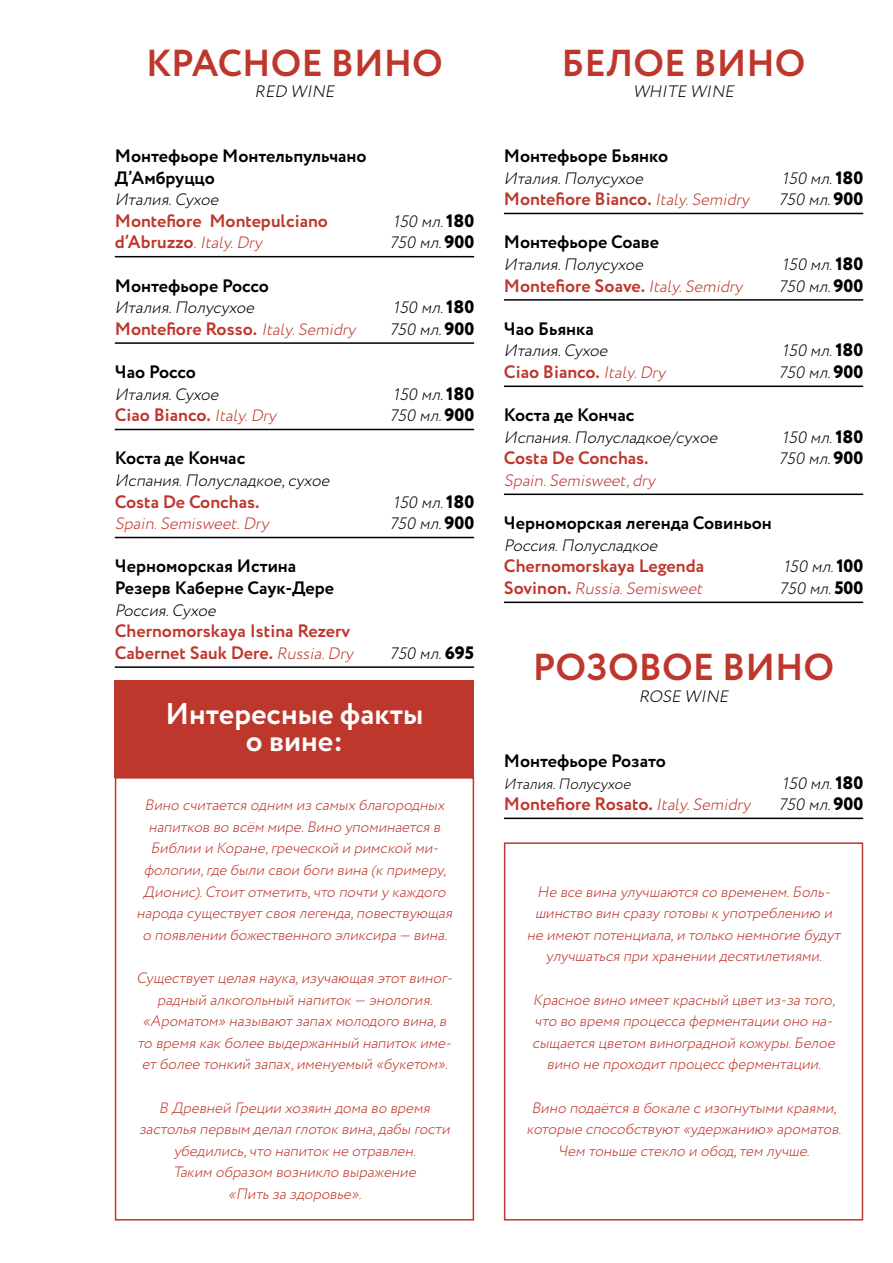
<style>
.page{position:relative;width:893px;height:1263px;background:#fff}
.page>*{position:absolute;margin:0;border:0;box-sizing:border-box;transform-origin:0 0}
.t1{font:700 37.5px "Circe";color:#be372c}
.t2{font:700 30px/27px "Circe";color:#fff;text-align:center}
.t3{font:700 18px/21.6px "Circe";color:#be372c}
.t4{font:700 18px/21.6px "Circe";color:#000}
.t5{font:italic 300 16.5px/21.6px "Circe";color:#000}
.t6{font:italic 300 16.5px "Circe";color:#be372c}
.t7{font:italic 300 15px/21.6px "Circe";color:#be372c;text-align:center}
.t8{font:italic 300 15px "Circe";color:#000}
.s1{font-weight:700;font-style:normal;font-size:18px}
.s2{font-weight:300;font-style:italic;font-size:16.5px}
.s3{font-weight:800;font-style:normal;font-size:18px}
</style>
<div class="page">
<hr style="left:115px;top:256px;width:359px;height:1px;background:#000">
<hr style="left:115px;top:342px;width:359px;height:2px;background:#000">
<hr style="left:115px;top:429px;width:359px;height:1px;background:#000">
<hr style="left:115px;top:537px;width:359px;height:1px;background:#000">
<hr style="left:115px;top:666px;width:359px;height:2px;background:#000">
<hr style="left:504px;top:213px;width:359px;height:1px;background:#000">
<hr style="left:504px;top:299px;width:359px;height:2px;background:#000">
<hr style="left:504px;top:386px;width:359px;height:1px;background:#000">
<hr style="left:504px;top:494px;width:359px;height:1px;background:#000">
<hr style="left:504px;top:602px;width:359px;height:1px;background:#000">
<hr style="left:504px;top:818px;width:359px;height:1px;background:#000">
<div style="left:115px;top:777px;width:359px;height:443px;border:2px solid #be372c"></div>
<div style="left:504px;top:842px;width:359px;height:378px;border:2px solid #be372c"></div>
<div style="left:115px;top:680px;width:359px;height:98px;background:#be372c"></div>
<h1 class="t1" style="left:146px;top:38px;width:298px">КРАСНОЕ ВИНО</h1>
<p class="t5" style="left:255px;top:81px;width:85px">RED WINE</p>
<p class="t4" style="left:115px;top:146px;width:253px">Монтефьоре Монтельпульчано<br>Д’Амбруццо</p>
<p class="t5" style="left:115px;top:189px;width:109px">Италия.Сухое</p>
<p class="t3" style="left:115px;top:211px;width:215px">Montefiore Montepulciano</p>
<p class="t6" style="left:115px;top:232px;width:153px"><span class="s1">d’Abruzzo</span>.Italy.Dry</p>
<p class="t4" style="left:115px;top:275px;width:156px">Монтефьоре Россо</p>
<p class="t5" style="left:115px;top:297px;width:145px">Италия.Полусухое</p>
<p class="t3" style="left:115px;top:319px;width:246px">Montefiore Rosso. <span class="s2">Italy.Semidry</span></p>
<p class="t4" style="left:115px;top:362px;width:83px">Чао Россо</p>
<p class="t5" style="left:115px;top:384px;width:109px">Италия.Сухое</p>
<p class="t3" style="left:115px;top:405px;width:167px">Ciao Bianco. <span class="s2">Italy.Dry</span></p>
<p class="t4" style="left:115px;top:448px;width:132px">Коста де Кончас</p>
<p class="t5" style="left:115px;top:470px;width:220px">Испания.Полусладкое,сухое</p>
<p class="t3" style="left:115px;top:491px;width:146px">Costa De Conchas.</p>
<p class="t6" style="left:115px;top:513px;width:159px">Spain.Semisweet.Dry</p>
<p class="t4" style="left:115px;top:556px;width:221px">Черноморская Истина<br>Резерв Каберне Саук-Дере</p>
<p class="t5" style="left:115px;top:600px;width:106px">Россия.Сухое</p>
<p class="t3" style="left:115px;top:621px;width:244px">Chernomorskaya Istina Rezerv<br>Cabernet Sauk Dere. <span class="s2">Russia.Dry</span></p>
<p class="t5" style="left:390px;top:211px;width:86px">150 мл.<span class="s3">1 80<br></span>750 мл.<span class="s3">900</span></p>
<p class="t5" style="left:390px;top:297px;width:86px">150 мл.<span class="s3">1 80<br></span>750 мл.<span class="s3">900</span></p>
<p class="t5" style="left:390px;top:384px;width:86px">150 мл.<span class="s3">1 80<br></span>750 мл.<span class="s3">900</span></p>
<p class="t5" style="left:390px;top:492px;width:86px">150 мл.<span class="s3">1 80<br></span>750 мл.<span class="s3">900</span></p>
<p class="t5" style="left:390px;top:643px;width:86px">750 мл.<span class="s3">695</span></p>
<h2 class="t2" style="left:165px;top:701px;width:259px">Интересные факты о вине:</h2>
<p class="t7" style="left:137px;top:794px;width:321px">Вино считается одним из самых благородных напитков во всём мире.Вино упоминается в Библии и Коране,греческой и римской ми&shy;фологии,где были свои боги вина (к примеру, Дионис).Стоитотметить,что почти у каждого народа существуетсвоя легенда,повествующая о появлении божественного эликсира — вина.</p>
<p class="t7" style="left:137px;top:967px;width:321px">Существуетцелая наука,изучающая этотвиног&shy;радный алкогольный напиток — энология. «Ароматом» называютзапах молодого вина,в то время как более выдержанный напиток име&shy;етболее тонкий запах,именуемый «букетом».</p>
<p class="t7" style="left:139px;top:1097px;width:316px">В Древней Греции хозяин дома во время застолья первым делал глоток вина,дабы гости убедились,что напиток не отравлен.<br>Таким образом возникло выражение<br>«Питьза здоровье».</p>
<h1 class="t1" style="left:561px;top:38px;width:246px">БЕЛОЕ ВИНО</h1>
<p class="t5" style="left:633px;top:81px;width:106px">WHITE WINE</p>
<p class="t4" style="left:504px;top:146px;width:166px">Монтефьоре Бьянко</p>
<p class="t5" style="left:504px;top:168px;width:145px">Италия.Полусухое</p>
<p class="t3" style="left:504px;top:189px;width:251px">Montefiore Bianco. <span class="s2">Italy.Semidry</span></p>
<p class="t4" style="left:504px;top:232px;width:157px">Монтефьоре Соаве</p>
<p class="t5" style="left:504px;top:254px;width:145px">Италия.Полусухое</p>
<p class="t3" style="left:504px;top:275px;width:244px">Montefiore Soave. <span class="s2">Italy.Semidry</span></p>
<p class="t4" style="left:504px;top:319px;width:91px">Чао Бьянка</p>
<p class="t5" style="left:504px;top:340px;width:109px">Италия.Сухое</p>
<p class="t3" style="left:504px;top:362px;width:167px">Ciao Bianco. <span class="s2">Italy.Dry</span></p>
<p class="t4" style="left:504px;top:405px;width:132px">Коста де Кончас</p>
<p class="t5" style="left:504px;top:427px;width:219px">Испания.Полусладкое/сухое</p>
<p class="t3" style="left:504px;top:448px;width:146px">Costa De Conchas.</p>
<p class="t6" style="left:504px;top:470px;width:156px">Spain.Semisweet,dry</p>
<p class="t4" style="left:504px;top:513px;width:270px">Черноморская легенда Совиньон</p>
<p class="t5" style="left:504px;top:535px;width:159px">Россия.Полусладкое</p>
<p class="t3" style="left:504px;top:556px;width:202px">Chernomorskaya Legenda</p>
<p class="t6" style="left:504px;top:578px;width:204px"><span class="s1">S ovi n o n .</span> Russia.Semisweet</p>
<p class="t5" style="left:779px;top:168px;width:86px">150 мл.<span class="s3">1 80<br></span>750 мл.<span class="s3">900</span></p>
<p class="t5" style="left:779px;top:254px;width:86px">150 мл.<span class="s3">1 80<br></span>750 мл.<span class="s3">900</span></p>
<p class="t5" style="left:779px;top:340px;width:86px">150 мл.<span class="s3">1 80<br></span>750 мл.<span class="s3">900</span></p>
<p class="t5" style="left:779px;top:427px;width:86px">150 мл.<span class="s3">1 80<br></span>750 мл.<span class="s3">900</span></p>
<p class="t5" style="left:780px;top:556px;width:85px">150 мл.<span class="s3">1 00<br></span>750 мл.<span class="s3">500</span></p>
<h1 class="t1" style="left:533px;top:642px;width:303px">РОЗОВОЕ ВИНО</h1>
<p class="t5" style="left:639px;top:686px;width:95px">ROSE WINE</p>
<p class="t4" style="left:504px;top:751px;width:164px">Монтефьоре Розато</p>
<p class="t8" style="left:504px;top:773px;width:132px">Италия.Полусухое</p>
<p class="t3" style="left:504px;top:794px;width:252px">Montefiore Rosato. <span class="s2">Italy.Semidry</span></p>
<p class="t5" style="left:779px;top:772px;width:86px">150 мл.<span class="s3">1 80<br></span>750 мл.<span class="s3">900</span></p>
<p class="t7" style="left:527px;top:881px;width:319px">Не все вина улучшаются со временем.Боль&shy;шинство вин сразу готовы к употреблению и не имеютпотенциала,и только немногие будут улучшаться при хранении десятилетиями.</p>
<p class="t7" style="left:532px;top:989px;width:308px">Красное вино имееткрасный цветиз-за того, что во время процесса ферментации оно на&shy;сыщается цветом виноградной кожуры.Белое вино не проходитпроцесс ферментации.</p>
<p class="t7" style="left:526px;top:1097px;width:320px">Вино подаётся в бокале с изогнутыми краями, которые способствуют«удержанию» ароматов.<br>Чем тоньше стекло и обод,тем лучше.</p>
</div>
